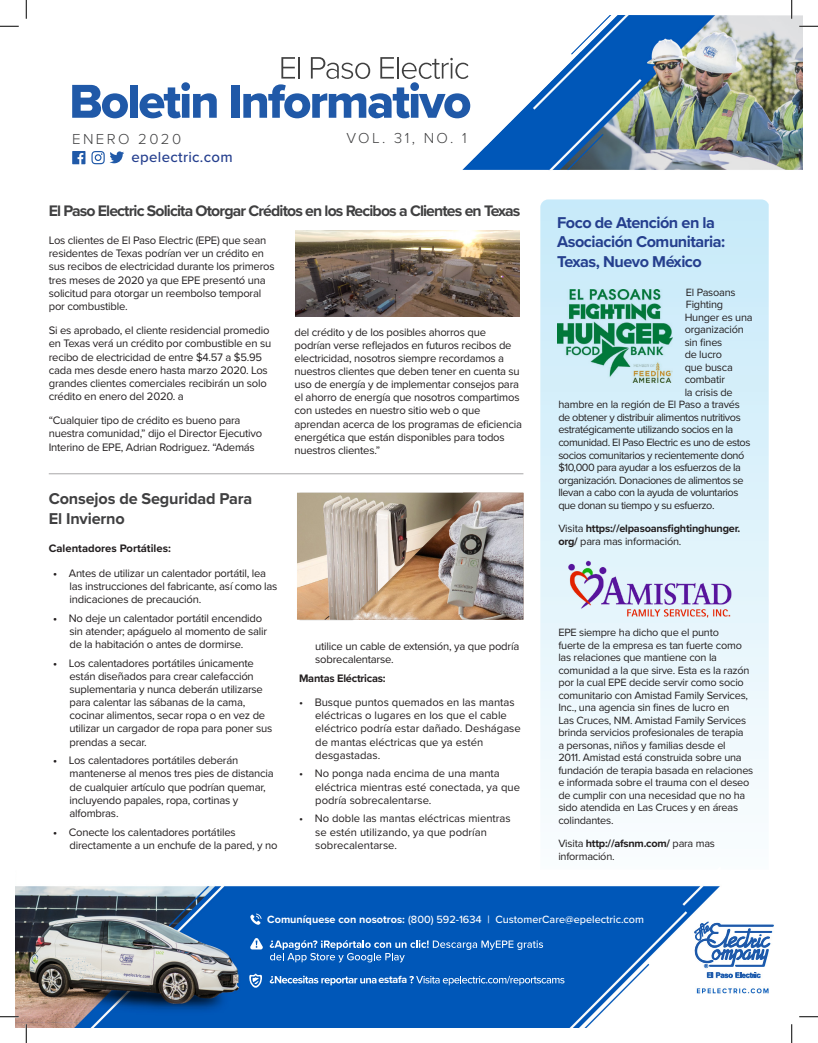
<style>
.page{position:relative;width:818px;height:1043px;background:#fff}
.page>*{position:absolute;margin:0;border:0;box-sizing:border-box;transform-origin:0 0}
.t1{font:700 16.25px/19.5px "Proxima Nova";letter-spacing:-.03em;color:#253f8e}
.t2{font:700 16.25px/19.5px "Proxima Nova";letter-spacing:-.01em;color:#404041}
.t3{font:700 15.75px "Proxima Nova";letter-spacing:-.055em;color:#404041}
.t4{font:300 15px "Proxima Nova";letter-spacing:.16em;color:#404041}
.t5{font:500 15px "Proxima Nova";letter-spacing:.02em;color:#253f8e}
.t6{font:11.25px/13.1px "Proxima Nova";letter-spacing:-.02em;color:#231f20}
.t7{font:11.25px/13.1px "Proxima Nova";color:#231f20}
.t8{font:700 11.25px "Proxima Nova";color:#231f20}
.t9{font:700 11.25px "Proxima Nova";letter-spacing:-.02em;color:#231f20}
.t10{font:11px/12.5px "Proxima Nova";letter-spacing:-.02em;color:#231f20}
.t11{font:11px "Proxima Nova";letter-spacing:-.04em;color:#231f20}
.t12{font:700 11px/12.5px "Proxima Nova";letter-spacing:-.02em;color:#231f20}
.t13{font:500 10.88px "Proxima Nova";color:#fff}
.t14{font:700 10.75px "Proxima Nova";letter-spacing:-.02em;color:#fff}
.s1{font-weight:700}
.s2{font-weight:400}
</style>
<div class="page">
<svg style="left:540px;top:199px;width:228px;height:599px"></svg>
<img style="left:72px;top:15px;width:730px;height:155px">
<svg style="left:72px;top:85px;width:56px;height:33px"></svg>
<div style="left:130px;top:85px;width:7px;height:33px;background:#2059a8"></div>
<svg style="left:139px;top:82px;width:78px;height:36px"></svg>
<div style="left:231px;top:85px;width:8px;height:33px;background:#2059a8"></div>
<svg style="left:243px;top:57px;width:227px;height:61px"></svg>
<svg style="left:72px;top:151px;width:13px;height:13px"></svg>
<svg style="left:91px;top:151px;width:33px;height:13px"></svg>
<img style="left:15px;top:886px;width:787px;height:142px">
<svg style="left:691px;top:921px;width:82px;height:56px"></svg>
<svg style="left:270px;top:940px;width:273px;height:22px;background:#2c74c4"></svg>
<svg style="left:250px;top:913px;width:11px;height:11px"></svg>
<svg style="left:250px;top:938px;width:13px;height:11px"></svg>
<svg style="left:270px;top:975px;width:106px;height:10px"></svg>
<svg style="left:409px;top:975px;width:155px;height:10px;background:#3c7ec8"></svg>
<svg style="left:249px;top:973px;width:13px;height:14px"></svg>
<img style="left:481px;top:493px;width:42px;height:126px">
<hr style="left:49px;top:473px;width:474px;height:1px;background:#231f20">
<img style="left:296px;top:230px;width:223px;height:86px">
<div style="left:299px;top:491px;width:182px;height:129px;background:#231f20;opacity:.2"></div>
<img style="left:297px;top:492px;width:180px;height:127px">
<img style="left:561px;top:554px;width:180px;height:73px">
<img style="left:557px;top:289px;width:116px;height:94px">
<svg style="left:0;top:25px;width:19px;height:2px"></svg>
<svg style="left:799px;top:25px;width:19px;height:2px"></svg>
<svg style="left:0;top:1015px;width:19px;height:2px"></svg>
<svg style="left:799px;top:1015px;width:19px;height:2px"></svg>
<svg style="left:25px;top:0;width:2px;height:19px"></svg>
<svg style="left:25px;top:1024px;width:2px;height:18px"></svg>
<svg style="left:790px;top:0;width:2px;height:19px"></svg>
<svg style="left:790px;top:1024px;width:2px;height:18px"></svg>
<h3 class="t4" style="left:72px;top:128px;width:110px">ENERO 2020</h3>
<h3 class="t4" style="left:346px;top:127px;width:122px">VOL. 31, NO. 1</h3>
<h3 class="t5" style="left:131px;top:145px;width:103px">epelectric.com</h3>
<h2 class="t3" style="left:49px;top:199px;width:473px">El Paso Electric Solicita Otorgar Créditos en los Recibos a Clientes en Texas</h2>
<p class="t6" style="left:49px;top:233px;width:227px">Los clientes de El Paso Electric (EPE) que sean residentes de Texas podrían ver un crédito en sus recibos de electricidad durante los primeros tres meses de 2020 ya que EPE presentó una solicitud para otorgar un reembolso temporal por combustible.</p>
<p class="t6" style="left:49px;top:323px;width:224px">Si es aprobado, el cliente residencial promedio en Texas verá un crédito por combustible en su recibo de electricidad de entre $4.57 a $5.95 cada mes desde enero hasta marzo 2020. Los grandes clientes comerciales recibirán un solo crédito en enero del 2020. a</p>
<p class="t6" style="left:49px;top:413px;width:215px">“Cualquier tipo de crédito es bueno para nuestra comunidad,” dijo el Director Ejecutivo<br>Interino de EPE, Adrian Rodriguez. “Además</p>
<h1 class="t2" style="left:49px;top:489px;width:205px">Consejos de Seguridad Para<br>El Invierno</h1>
<p class="t8" style="left:49px;top:540px;width:124px">Calentadores Portátiles:</p>
<p class="t6" style="left:69px;top:566px;width:209px;text-indent:-16px"><span class="s1">•</span> Antes de utilizar un calentador portátil, lea las instrucciones del fabricante, así como las indicaciones de precaución.</p>
<p class="t6" style="left:69px;top:611px;width:199px;text-indent:-16px"><span class="s1">•</span> No deje un calentador portátil encendido sin atender; apáguelo al momento de salir de la habitación o antes de dormirse.</p>
<p class="t6" style="left:69px;top:656px;width:204px;text-indent:-16px"><span class="s1">•</span> Los calentadores portátiles únicamente están diseñados para crear calefacción suplementaria y nunca deberán utilizarse para calentar las sábanas de la cama, cocinar alimentos, secar ropa o en vez de utilizar un cargador de ropa para poner sus prendas a secar.</p>
<p class="t6" style="left:69px;top:753px;width:206px;text-indent:-16px"><span class="s1">•</span> Los calentadores portátiles deberán mantenerse al menos tres pies de distancia de cualquier artículo que podrían quemar, incluyendo papales, ropa, cortinas y alfombras.</p>
<p class="t6" style="left:69px;top:824px;width:210px;text-indent:-16px"><span class="s1">•</span> Conecte los calentadores portátiles directamente a un enchufe de la pared, y no</p>
<p class="t6" style="left:294px;top:325px;width:229px">del crédito y de los posibles ahorros que podrían verse reflejados en futuros recibos de electricidad, nosotros siempre recordamos a nuestros clientes que deben tener en cuenta su uso de energía y de implementar consejos para el ahorro de energía que nosotros compartimos con ustedes en nuestro sitio web o que aprendan acerca de los programas de eficiencia energética que están disponibles para todos nuestros clientes.”</p>
<p class="t6" style="left:315px;top:639px;width:205px">utilice un cable de extensión, ya que podría sobrecalentarse.</p>
<p class="t9" style="left:299px;top:669px;width:88px">Mantas Eléctricas:</p>
<p class="t7" style="left:315px;top:695px;width:207px;text-indent:-16px">• Busque puntos quemados en las mantas eléctricas o lugares en los que el cable eléctrico podría estar dañado. Deshágase de mantas eléctricas que ya estén desgastadas.</p>
<p class="t7" style="left:315px;top:766px;width:206px;text-indent:-16px">• No ponga nada encima de una manta eléctrica mientras esté conectada, ya que podría sobrecalentarse.</p>
<p class="t7" style="left:315px;top:811px;width:197px;text-indent:-16px">• No doble las mantas eléctricas mientras se estén utilizando, ya que podrían sobrecalentarse.</p>
<h1 class="t1" style="left:557px;top:212px;width:170px">Foco de Atención en la<br>Asociación Comunitaria:<br>Texas, Nuevo México</h1>
<p class="t10" style="left:686px;top:285px;width:51px">El Pasoans</p>
<p class="t10" style="left:686px;top:298px;width:39px">Fighting</p>
<p class="t10" style="left:684px;top:310px;width:69px">Hunger es una</p>
<p class="t10" style="left:684px;top:323px;width:61px">organización</p>
<p class="t10" style="left:684px;top:335px;width:39px">sin fines</p>
<p class="t10" style="left:684px;top:348px;width:39px">de lucro</p>
<p class="t10" style="left:684px;top:360px;width:50px">que busca</p>
<p class="t10" style="left:684px;top:373px;width:42px">combatir</p>
<p class="t10" style="left:684px;top:385px;width:50px">la crisis de</p>
<p class="t10" style="left:558px;top:398px;width:183px">hambre en la región de El Paso a través</p>
<p class="t11" style="left:558px;top:409px;width:184px">de obtener y distribuir alimentos nutritivos</p>
<p class="t11" style="left:558px;top:421px;width:176px">estratégicamente utilizando socios en la</p>
<p class="t11" style="left:558px;top:434px;width:194px">comunidad. El Paso Electric es uno de estos</p>
<p class="t11" style="left:558px;top:446px;width:187px">socios comunitarios y recientemente donó</p>
<p class="t11" style="left:558px;top:459px;width:184px">$10,000 para ayudar a los esfuerzos de la</p>
<p class="t11" style="left:558px;top:471px;width:187px">organización. Donaciones de alimentos se</p>
<p class="t11" style="left:558px;top:484px;width:182px">llevan a cabo con la ayuda de voluntarios</p>
<p class="t11" style="left:558px;top:496px;width:158px">que donan su tiempo y su esfuerzo.</p>
<p class="t12" style="left:558px;top:522px;width:183px"><span class="s2">Visita</span> https://elpasoansfightinghunger. org/ <span class="s2">para mas información.</span></p>
<p class="t10" style="left:558px;top:625px;width:196px">EPE siempre ha dicho que el punto<br>fuerte de la empresa es tan fuerte como las relaciones que mantiene con la comunidad a la que sirve. Esta es la razón por la cual EPE decide servir como socio comunitario con Amistad Family Services, Inc., una agencia sin fines de lucro en<br>Las Cruces, NM. Amistad Family Services brinda servicios profesionales de terapia<br>a personas, niños y familias desde el<br>2011. Amistad está construida sobre una fundación de terapia basada en relaciones e informada sobre el trauma con el deseo de cumplir con una necesidad que no ha sido atendida en Las Cruces y en áreas colindantes.</p>
<p class="t10" style="left:558px;top:837px;width:158px">Visita <span class="s1">http://afsnm.com/</span> para mas información.</p>
<p class="t13" style="left:267px;top:911px;width:378px"><span class="s1">Comuníquese con nosotros:</span> (800) 592-1634 | CustomerCare@epelectric.com</p>
<p class="t14" style="left:378px;top:971px;width:30px">estafa</p>
</div>
